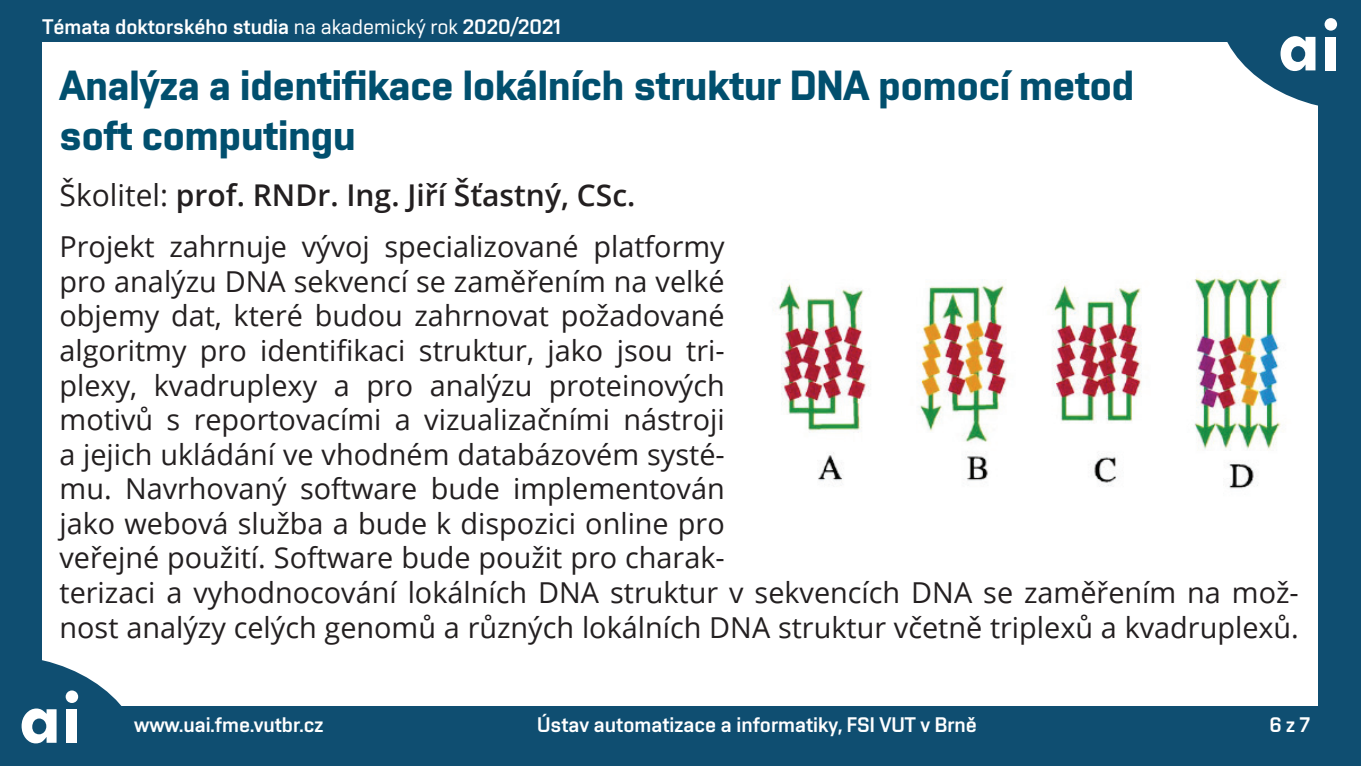
<style>
.page{position:relative;width:1361px;height:766px;background:#fff}
.page>*{position:absolute;margin:0;border:0;box-sizing:border-box;transform-origin:0 0}
.t1{font:700 42px/50.4px "Vafle VUT";color:#014f6e}
.t2{font:600 30px "Open Sans";color:#231f20}
.t3{font:28.8px/34.5px "Open Sans";color:#231f20}
.t4{font:21px "Vafle VUT";color:#fff}
.s1{font-family:"Vafle Light VUT"}
.s2{font-weight:400}
</style>
<div class="page">
<div style="left:0;top:0;width:1361px;height:765px;background:#0f4e71"></div>
<div style="left:43px;top:43px;width:1275px;height:663px;background:#fff"></div>
<svg style="left:21px;top:655px;width:101px;height:89px"></svg>
<div style="left:67px;top:709px;width:10px;height:33px;background:#fff"></div>
<svg style="left:1216px;top:18px;width:122px;height:88px"></svg>
<div style="left:1326px;top:37px;width:10px;height:33px;background:#fff"></div>
<img style="left:773px;top:277px;width:509px;height:212px">
<p class="t4" style="left:43px;top:14px;width:520px">Témata doktorského studia <span class="s1">na akademický rok</span> 2020/2021</p>
<h1 class="t1" style="left:60px;top:59px;width:1076px">Analýza a identifikace lokálních struktur DNA pomocí metod soft computingu</h1>
<p class="t2" style="left:60px;top:174px;width:577px"><span class="s2">Školitel:</span> prof. RNDr. Ing. Jiří Šťastný, CSc.</p>
<p class="t3" style="left:60px;top:229px;width:1241px">Projekt zahrnuje vývoj specializované platformy<br>pro analýzu DNA sekvencí se zaměřením na velké<br>objemy dat, které budou zahrnovat požadované<br>algoritmy pro identifikaci struktur, jako jsou tri-<br>plexy, kvadruplexy a pro analýzu proteinových<br>motivů s reportovacími a vizualizačními nástroji<br>a jejich ukládání ve vhodném databázovém systé-<br>mu. Navrhovaný software bude implementován<br>jako webová služba a bude k dispozici online pro<br>veřejné použití. Software bude použit pro charak-<br>terizaci a vyhodnocování lokálních DNA struktur v sekvencích DNA se zaměřením na mož&shy;nost analýzy celých genomů a různých lokálních DNA struktur včetně triplexů a kvadruplexů.</p>
<p class="t4" style="left:134px;top:712px;width:191px">www.uai.fme.vutbr.cz</p>
<p class="t4" style="left:537px;top:712px;width:441px">Ústav automatizace a informatiky, FSI VUT v Brně</p>
<p class="t4" style="left:1269px;top:712px;width:42px">6 z 7</p>
</div>
